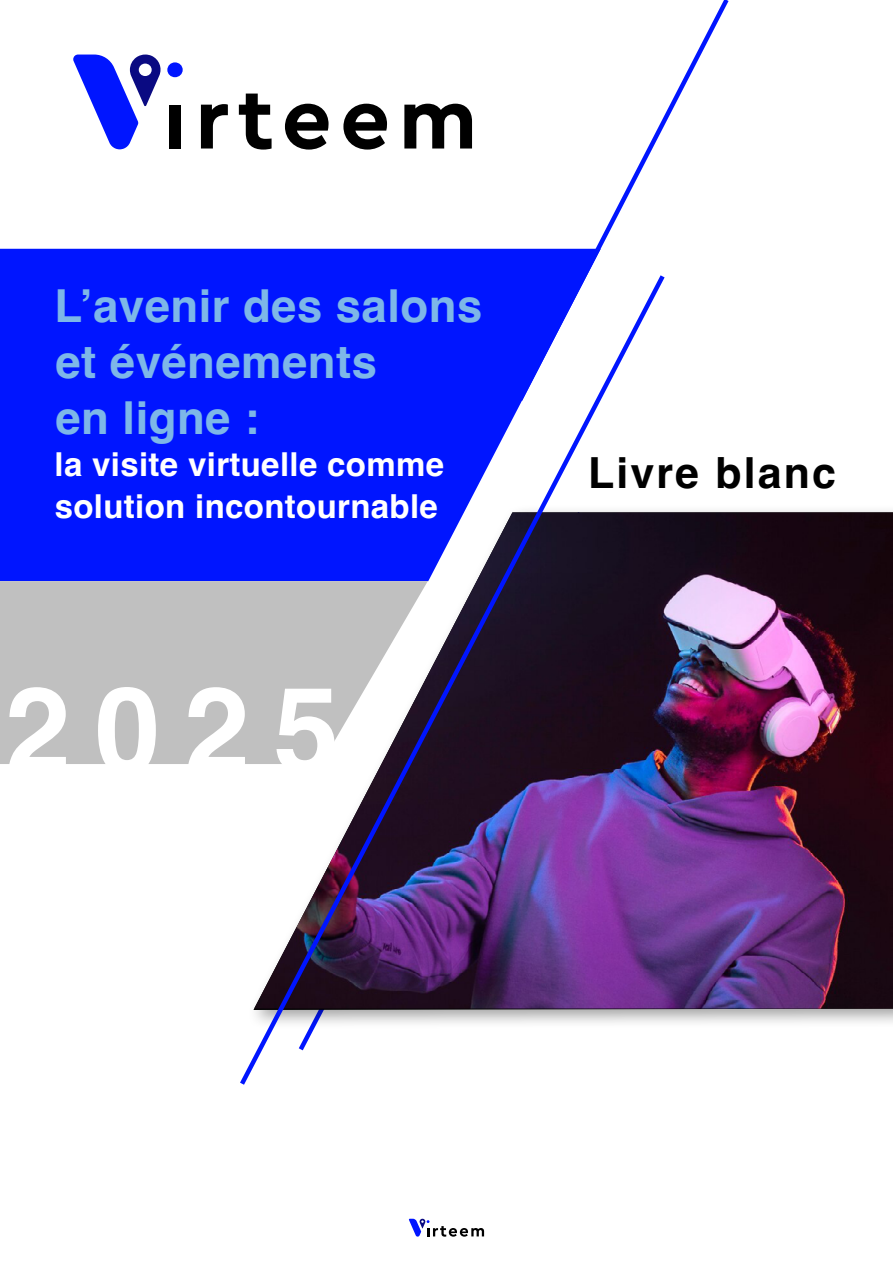
<style>
.page{position:relative;width:893px;height:1263px;background:#fff}
.page>*{position:absolute;margin:0;border:0;box-sizing:border-box;transform-origin:0 0}
.t1{font:700 118.35px "Helvetica";color:#fff}
.t2{font:700 45.45px/55.8px "Helvetica";letter-spacing:.01em;color:#7db7e8}
.t3{font:700 42.9px "Helvetica";letter-spacing:.05em;color:#000}
.t4{font:700 33px/42px "Helvetica";letter-spacing:.01em;color:#fff}
</style>
<div class="page">
<img style="left:669px;top:512px;width:224px;height:496px">
<div style="left:0;top:249px;width:514px;height:332px;background:#0015ff"></div>
<div style="left:0;top:581px;width:236px;height:183px;background:#c0c0c0"></div>
<svg style="left:514px;top:0;width:215px;height:270px"></svg>
<svg style="left:236px;top:270px;width:433px;height:815px"></svg>
<div style="left:169px;top:105px;width:12px;height:43px;background:#000"></div>
<svg style="left:201px;top:104px;width:27px;height:44px"></svg>
<svg style="left:239px;top:94px;width:33px;height:56px"></svg>
<svg style="left:285px;top:104px;width:44px;height:46px"></svg>
<svg style="left:343px;top:104px;width:44px;height:46px"></svg>
<svg style="left:404px;top:104px;width:68px;height:45px"></svg>
<svg style="left:73px;top:55px;width:88px;height:94px"></svg>
<div style="left:167px;top:62px;width:16px;height:15px;background:#0015ff;border-radius:50%"></div>
<svg style="left:409px;top:1219px;width:75px;height:18px"></svg>
<h2 class="t2" style="left:54px;top:283px;width:429px">L’avenir des salons et événements<br>en ligne :</h2>
<p class="t4" style="left:55px;top:447px;width:391px">la visite virtuelle comme solution incontournable</p>
<h3 class="t3" style="left:588px;top:447px;width:249px">Livre blanc</h3>
<h1 class="t1" style="left:5px;top:657px;width:336px">2025</h1>
</div>
